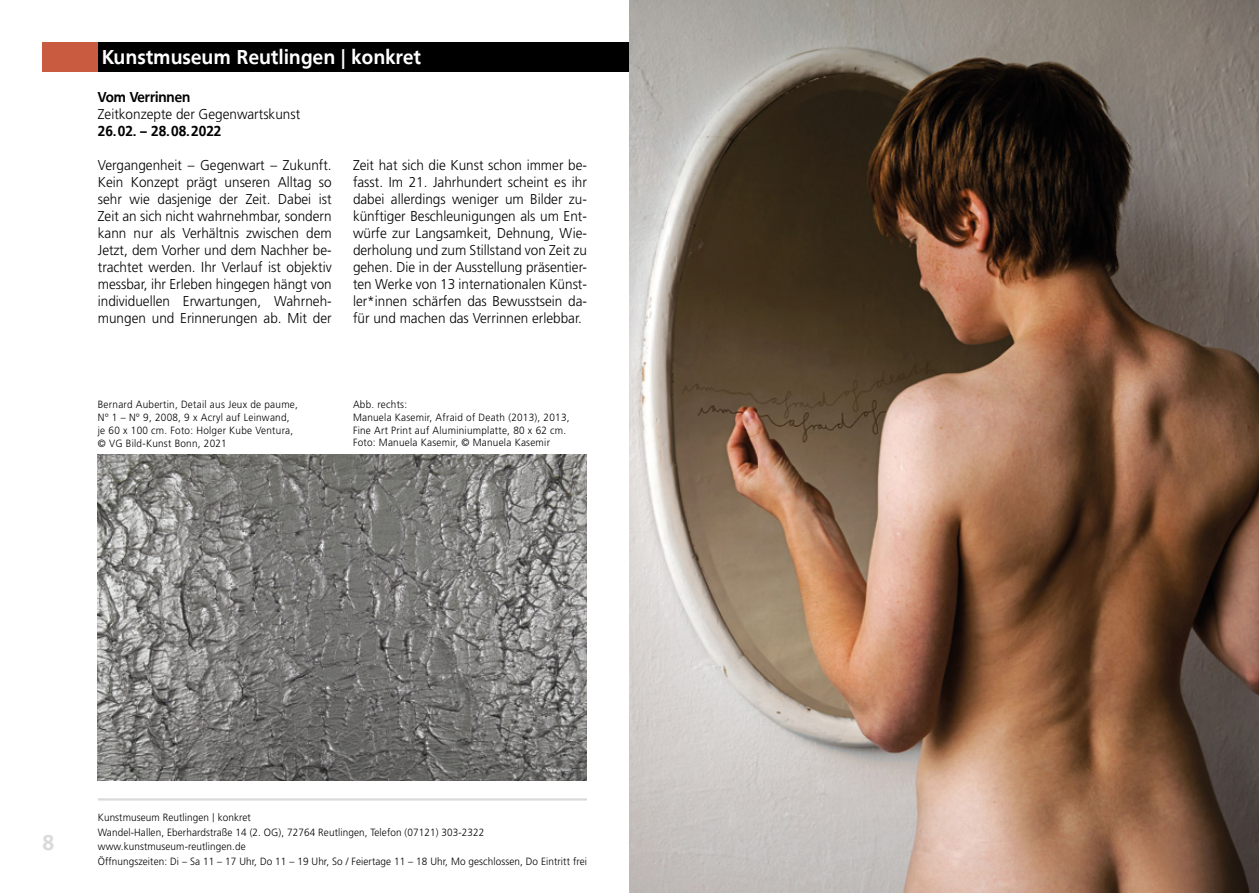
<style>
.page{position:relative;width:1259px;height:893px;background:#fff}
.page>*{position:absolute;margin:0;border:0;box-sizing:border-box;transform-origin:0 0}
.t1{font:700 21px "Frutiger BSK";color:#dadada}
.t2{font:700 19.8px "Frutiger BSK";letter-spacing:.025em;color:#fff;scale:.95 1}
.t3{font:300 14.25px/17px "Frutiger";color:#000;text-align:justify;scale:.95 1}
.t4{font:700 14.25px "Frutiger BSK";color:#000;scale:.95 1}
.t5{font:300 10.5px/12.8px "Frutiger";letter-spacing:.025em;color:#000;scale:.95 1}
.s1{font-family:"Crimson Text";font-weight:400}
</style>
<div class="page">
<hr style="left:98px;top:798px;width:489px;height:2px;background:#dadada">
<div style="left:98px;top:43px;width:531px;height:29px;background:#000"></div>
<div style="left:43px;top:43px;width:55px;height:29px;background:#c95b40"></div>
<img style="left:629px;top:0;width:630px;height:893px">
<img style="left:98px;top:455px;width:489px;height:326px">
<h2 class="t2" style="left:102px;top:45px;width:337px">Kunstmuseum Reutlingen | konkret</h2>
<p class="t4" style="left:98px;top:89px;width:99px">Vom Verrinnen</p>
<p class="t3" style="left:98px;top:106px;width:214px">Zeitkonzepte der Gegenwartskunst</p>
<p class="t4" style="left:98px;top:123px;width:132px">26.02. – 28.08.2022</p>
<p class="t3" style="left:98px;top:157px;width:248px">Vergangenheit – Gegenwart – Zukunft.<br>Kein Konzept prägt unseren Alltag so sehr wie dasjenige der Zeit. Dabei ist Zeit an sich nicht wahrnehmbar, sondern kann nur als Verhältnis zwischen dem Jetzt, dem Vorher und dem Nachher be&shy;trachtet werden. Ihr Verlauf ist objektiv messbar, ihr Erleben hingegen hängt von individuellen Erwartungen, Wahrneh&shy;mungen und Erinnerungen ab. Mit der</p>
<p class="t3" style="left:353px;top:157px;width:248px">Zeit hat sich die Kunst schon immer be&shy;fasst. Im 21. Jahrhundert scheint es ihr dabei allerdings weniger um Bilder zu&shy;künftiger Beschleunigungen als um Ent&shy;würfe zur Langsamkeit, Dehnung, Wie&shy;derholung und zum Stillstand von Zeit zu gehen. Die in der Ausstellung präsentier&shy;ten Werke von 13 internationalen Künst&shy;ler*innen schärfen das Bewusstsein da&shy;für und machen das Verrinnen erlebbar.</p>
<p class="t5" style="left:98px;top:398px;width:212px">Bernard Aubertin, Detail aus Jeux de paume, N° 1 – N° 9, 2008, 9 x Acryl auf Leinwand, je 60 x 100 cm. Foto: Holger Kube Ventura, © VG Bild-Kunst Bonn, 2021</p>
<p class="t5" style="left:353px;top:398px;width:229px">Abb. rechts:<br>Manuela Kasemir, Afraid of Death (2013), 2013, Fine Art Print auf Aluminiumplatte, 80 x 62 cm.<br>Foto: Manuela Kasemir, © Manuela Kasemir</p>
<h1 class="t1" style="left:43px;top:830px;width:13px">8</h1>
<p class="t5" style="left:98px;top:810px;width:516px;line-height:14.9px">Kunstmuseum Reutlingen <span class="s1">|</span> konkret<br>Wandel-Hallen, Eberhardstraße 14 (2. OG), 72764 Reutlingen, Telefon (07121) 303-2322 www.kunstmuseum-reutlingen.de<br>Öffnungszeiten: Di – Sa 11 – 17 Uhr, Do 11 – 19 Uhr, So / Feiertage 11 – 18 Uhr, Mo geschlossen, Do Eintritt frei</p>
</div>
